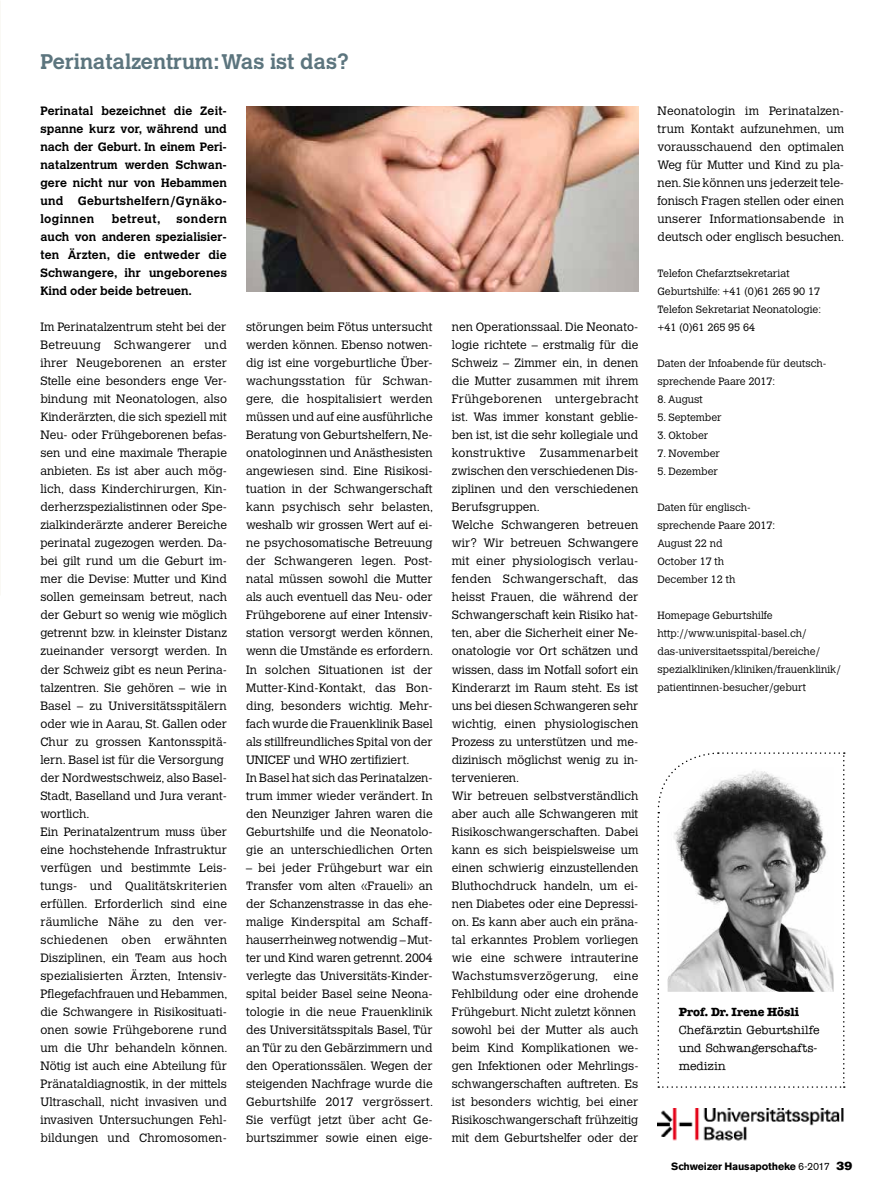
<style>
.page{position:relative;width:893px;height:1200px;background:#fff}
.page>*{position:absolute;margin:0;border:0;box-sizing:border-box;transform-origin:0 0}
.t1{font:700 21px "Calvert";color:#5c757e}
.t2{font:300 12px/18px "Calvert";color:#000}
.t3{font:700 12px/18px "Calvert";letter-spacing:.015em;color:#000;text-align:justify}
.t4{font:500 12px/18px "American Typewriter LT";letter-spacing:-.005em;color:#000}
.t5{font:700 12px "American Typewriter LT";letter-spacing:-.005em;color:#000}
.t6{font:700 12px "Calvert";letter-spacing:.035em;color:#000}
.t7{font:300 10.5px/18px "Calvert";color:#000}
.t8{font:700 10.5px "Akzidenz Grotesk BE";letter-spacing:-.01em;color:#000}
.s1{font-weight:400}
.s2{font-family:"Akzidenz Grotesk BE Super";font-weight:400;font-size:12px}
</style>
<div class="page">
<svg style="left:657px;top:752px;width:188px;height:335px"></svg>
<img style="left:668px;top:767px;width:165px;height:224px">
<img style="left:246px;top:106px;width:392px;height:185px">
<img style="left:657px;top:1108px;width:187px;height:33px">
<h1 class="t1" style="left:40px;top:48px;width:310px">Perinatalzentrum: Was ist das?</h1>
<p class="t3" style="left:40px;top:102px;width:188px">Perinatal bezeichnet die Zeit&shy;spanne kurz vor, während und nach der Geburt. In einem Peri&shy;natalzentrum werden Schwan&shy;gere nicht nur von Hebammen und Geburtshelfern/Gynäko&shy;loginnen</p>
<p class="t3" style="left:40px;top:210px;width:188px;text-indent:136px">sondern auch von anderen spezialisier&shy;ten Ärzten, die entweder die Schwangere, ihr ungeborenes Kind oder beide betreuen.</p>
<p class="t2" style="left:40px;top:318px;width:189px">Im Perinatalzentrum steht bei der<br>Betreuung Schwangerer und ihrer Neugeborenen an erster<br>Stelle eine besonders enge Ver&shy;bindung mit Neonatologen, also<br>Kinderärzten, die sich speziell mit<br>Neu- oder Frühgeborenen befas&shy;sen und eine maximale Therapie anbieten. Es ist aber auch mög&shy;lich, dass Kinderchirurgen, Kin&shy;derherzspezialistinnen oder Spe&shy;zialkinderärzte anderer Bereiche perinatal zugezogen werden. Da&shy;bei gilt rund um die Geburt im&shy;mer die Devise: Mutter und Kind sollen gemeinsam betreut, nach der Geburt so wenig wie möglich getrennt bzw. in kleinster Distanz zueinander versorgt werden. In der Schweiz gibt es neun Perina&shy;talzentren. Sie gehören – wie in<br>Basel – zu Universitätsspitälern oder wie in Aarau, St. Gallen oder<br>Chur zu grossen Kantonsspitä&shy;lern. Basel ist für die Versorgung der Nordwestschweiz, also Basel-<br>Stadt, Baselland und Jura verant&shy;wortlich.<br>Ein Perinatalzentrum muss über eine hochstehende Infrastruktur verfügen und bestimmte Leis&shy;tungs- und Qualitätskriterien erfüllen. Erforderlich sind eine räumliche Nähe zu den ver&shy;schiedenen oben erwähnten<br>Disziplinen, ein Team aus hoch spezialisierten Ärzten, Intensiv-<br>Pflegefachfrauen und Hebammen, die Schwangere in Risikosituati&shy;onen sowie Frühgeborene rund um die Uhr behandeln können.<br>Nötig ist auch eine Abteilung für<br>Pränataldiagnostik, in der mittels<br>Ultraschall, nicht invasiven und invasiven Untersuchungen Fehl&shy;bildungen und Chromosomen-</p>
<p class="t2" style="left:246px;top:318px;width:189px">störungen beim Fötus untersucht werden können. Ebenso notwen&shy;dig ist eine vorgeburtliche Über&shy;wachungsstation für Schwan&shy;gere, die hospitalisiert werden müssen und auf eine ausführliche<br>Beratung von Geburtshelfern, Ne&shy;onatologinnen und Anästhesisten angewiesen sind. Eine Risikosi&shy;tuation in der Schwangerschaft kann psychisch sehr belasten, weshalb wir grossen Wert auf ei&shy;ne psychosomatische Betreuung der Schwangeren legen. Post&shy;natal müssen sowohl die Mutter als auch eventuell das Neu- oder<br>Frühgeborene auf einer Intensiv&shy;station versorgt werden können, wenn die Umstände es erfordern.<br>In solchen Situationen ist der<br>Mutter-Kind-Kontakt, das Bon&shy;ding, besonders wichtig. Mehr&shy;fach wurde die Frauenklinik Basel als stillfreundliches Spital von der<br>UNICEF und WHO zertifiziert.<br>In Basel hat sich das Perinatalzen&shy;trum immer wieder verändert. In den Neunziger Jahren waren die<br>Geburtshilfe und die Neonatolo&shy;gie an unterschiedlichen Orten</p>
<p class="t6" style="left:112px;top:211px;width:50px">betreut,</p>
<p class="t2" style="left:246px;top:858px;width:189px;text-align:justify">– bei jeder Frühgeburt war ein Transfer vom alten «Fraueli» an der Schanzenstrasse in das ehe&shy;malige Kinderspital am Schaff&shy;hauserrheinweg notwendig – Mut&shy;ter und Kind waren getrennt. 2004 verlegte das Universitäts-Kinder&shy;spital beider Basel seine Neona&shy;tologie in die neue Frauenklinik des Universitätsspitals Basel, Tür an Tür zu den Gebärzimmern und den Operationssälen. Wegen der steigenden Nachfrage wurde die Geburtshilfe 2017 vergrössert.<br>Sie verfügt jetzt über acht Ge&shy;burtszimmer sowie einen eige-</p>
<p class="t2" style="left:452px;top:318px;width:188px">nen Operationssaal. Die Neonato&shy;logie richtete – erstmalig für die<br>Schweiz – Zimmer ein, in denen die Mutter zusammen mit ihrem<br>Frühgeborenen untergebracht ist. Was immer konstant geblie&shy;ben ist, ist die sehr kollegiale und konstruktive Zusammenarbeit zwischen den verschiedenen Dis&shy;ziplinen und den verschiedenen<br>Berufsgruppen.<br>Welche Schwangeren betreuen wir? Wir betreuen Schwangere mit einer physiologisch verlau&shy;fenden Schwangerschaft, das heisst Frauen, die während der<br>Schwangerschaft kein Risiko hat&shy;ten, aber die Sicherheit einer Ne&shy;onatologie vor Ort schätzen und wissen, dass im Notfall sofort ein<br>Kinderarzt im Raum steht. Es ist uns bei diesen Schwangeren sehr wichtig, einen physiologischen<br>Prozess zu unterstützen und me&shy;dizinisch möglichst wenig zu in&shy;tervenieren.<br>Wir betreuen selbstverständlich aber auch alle Schwangeren mit<br>Risikoschwangerschaften. Dabei kann es sich beispielsweise um einen schwierig einzustellenden<br>Bluthochdruck handeln, um ei&shy;nen Diabetes oder eine Depressi&shy;on. Es kann aber auch ein präna&shy;tal erkanntes Problem vorliegen wie eine schwere intrauterine<br>Wachstumsverzögerung,</p>
<p class="t2" style="left:452px;top:966px;width:188px;text-indent:162px">eine<br>Fehlbildung oder eine drohende<br>Frühgeburt. Nicht zuletzt können sowohl bei der Mutter als auch beim Kind Komplikationen we&shy;gen Infektionen oder Mehrlings&shy;schwangerschaften auftreten. Es ist besonders wichtig, bei einer<br>Risikoschwangerschaft frühzeitig mit dem Geburtshelfer oder der</p>
<p class="t2" style="left:657px;top:102px;width:188px;text-align:justify">Neonatologin im Perinatalzen&shy;trum Kontakt aufzunehmen, um vorausschauend den optimalen Weg für Mutter und Kind zu pla&shy;nen. Sie können uns jederzeit tele&shy;fonisch Fragen stellen oder einen unserer Informationsabende in deutsch oder englisch besuchen.</p>
<p class="t7" style="left:657px;top:264px;width:165px">Telefon Chefarztsekretariat<br>Geburtshilfe: +41 (0)61 265 90 17<br>Telefon Sekretariat Neonatologie: +41 (0)61 265 95 64</p>
<p class="t7" style="left:657px;top:354px;width:171px">Daten der Infoabende für deutsch&shy;sprechende Paare 2017:</p>
<p class="t7" style="left:657px;top:390px;width:47px">8. August</p>
<p class="t7" style="left:657px;top:408px;width:66px">5. September</p>
<p class="t7" style="left:657px;top:426px;width:52px">3. Oktober</p>
<p class="t7" style="left:657px;top:444px;width:64px">7. November</p>
<p class="t7" style="left:657px;top:462px;width:62px">5. Dezember</p>
<p class="t7" style="left:657px;top:498px;width:119px">Daten für englisch&shy;sprechende Paare 2017:<br>August 22 nd<br>October 17 th<br>December 12 th</p>
<p class="t7" style="left:657px;top:606px;width:185px">Homepage Geburtshilfe http://www.unispital-basel.ch/ das-universitaetsspital/bereiche/ spezialkliniken/kliniken/frauenklinik/ patientinnen-besucher/geburt</p>
<p class="t5" style="left:679px;top:1004px;width:122px">Prof. Dr. Irene Hösli</p>
<p class="t4" style="left:679px;top:1020px;width:142px">Chefärztin Geburtshilfe und Schwangerschafts&shy;medizin</p>
<p class="t8" style="left:671px;top:1159px;width:182px">Schweizer Hausapotheke <span class="s1">6-2017</span> <span class="s2">39</span></p>
</div>
